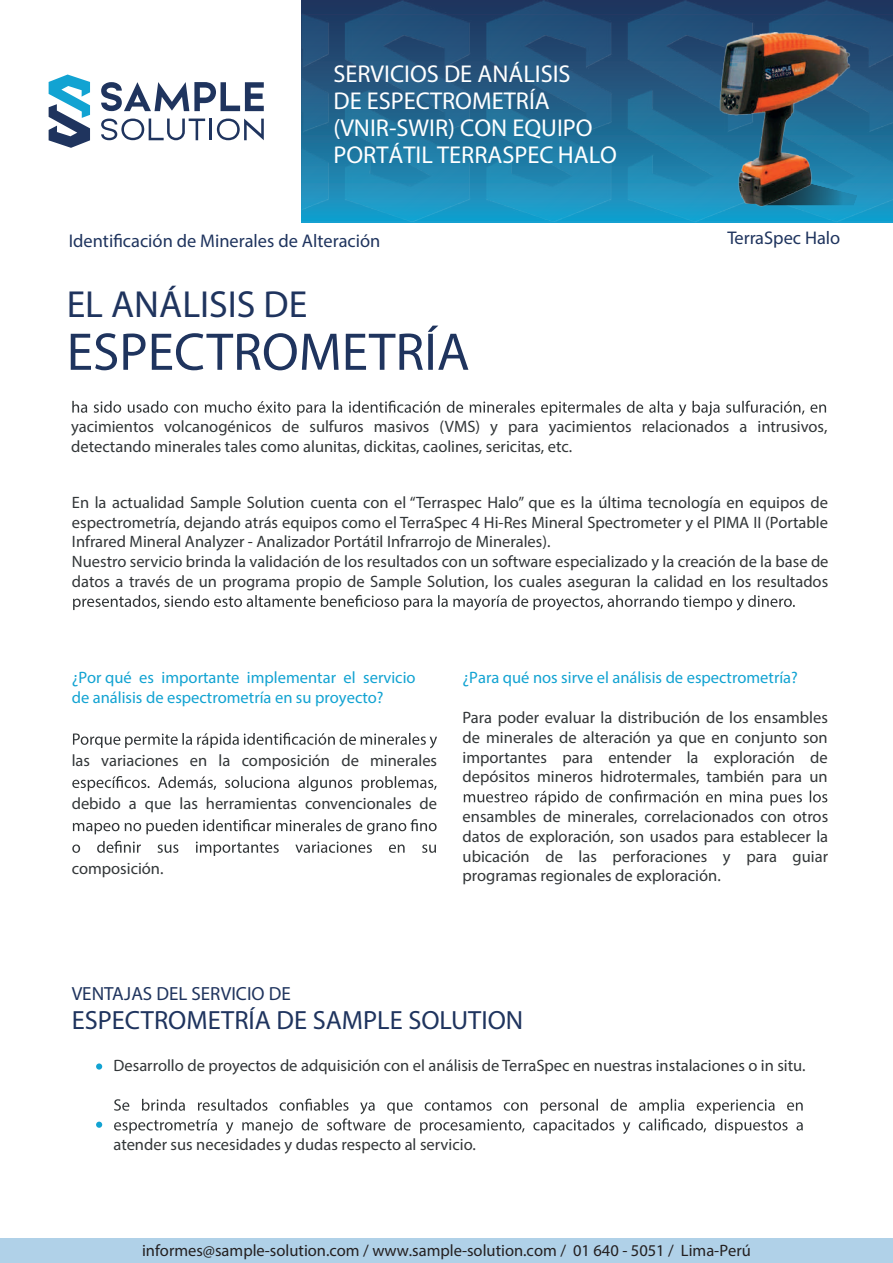
<style>
.page{position:relative;width:893px;height:1263px;background:#fff}
.page>*{position:absolute;margin:0;border:0;box-sizing:border-box;transform-origin:0 0}
.t1{font:53.4px "Myriad Pro";color:#1f345e}
.t2{font:37.8px "Myriad Pro";color:#1f345e}
.t3{font:26.4px "Myriad Pro";color:#1f345e}
.t4{font:24.45px/26.8px "Myriad Pro";color:#fff}
.t5{font:19.05px "Myriad Pro";color:#1f345e}
.t6{font:18.45px "Myriad Pro";color:#1f345e}
.t7{font:18.3px "Myriad Pro";color:#1f345e}
.t8{font:16.5px/19.8px "Myriad Pro";color:#323638}
.t9{font:16.5px/19.8px "Myriad Pro";color:#12a3d2}
.t10{font:16.5px "Myriad Pro";color:#242021}
</style>
<div class="page">
<img style="left:48px;top:0;width:844px;height:222px">
<svg style="left:49px;top:74px;width:41px;height:74px"></svg>
<svg style="left:101px;top:82px;width:163px;height:29px"></svg>
<svg style="left:101px;top:119px;width:104px;height:21px"></svg>
<hr style="left:209px;top:119px;width:3px;height:21px;background:#1f345e">
<svg style="left:217px;top:119px;width:47px;height:21px"></svg>
<svg style="left:73px;top:595px;width:721px;height:15px"></svg>
<svg style="left:72px;top:401px;width:754px;height:15px"></svg>
<svg style="left:114px;top:1098px;width:688px;height:35px"></svg>
<svg style="left:73px;top:732px;width:364px;height:16px"></svg>
<svg style="left:72px;top:776px;width:364px;height:15px"></svg>
<svg style="left:73px;top:819px;width:363px;height:15px"></svg>
<svg style="left:72px;top:840px;width:364px;height:16px"></svg>
<svg style="left:463px;top:790px;width:364px;height:15px"></svg>
<svg style="left:96px;top:1063px;width:6px;height:6px"></svg>
<svg style="left:96px;top:1121px;width:6px;height:6px"></svg>
<svg style="left:852px;top:183px;width:5px;height:23px"></svg>
<img style="left:693px;top:0;width:159px;height:208px">
<div style="left:0;top:1238px;width:892px;height:24px;background:#b0d1e8"></div>
<h3 class="t4" style="left:333px;top:61px;width:285px">SERVICIOS DE ANÁLISIS<br>DE ESPECTROMETRÍA (VNIR-SWIR) CON EQUIPO<br>PORTÁTIL TERRASPEC HALO</h3>
<p class="t7" style="left:69px;top:231px;width:313px">Identificación de Minerales de Alteración</p>
<p class="t6" style="left:727px;top:229px;width:114px">TerraSpec Halo</p>
<h2 class="t2" style="left:67px;top:285px;width:242px">EL ANÁLISIS DE</h2>
<h1 class="t1" style="left:67px;top:325px;width:404px">ESPECTROMETRÍA</h1>
<p class="t8" style="left:71px;top:417px;width:757px">yacimientos volcanogénicos de sulfuros masivos (VMS) y para yacimientos relacionados a intrusivos, detectando minerales tales como alunitas, dickitas, caolines, sericitas, etc.</p>
<p class="t8" style="left:72px;top:493px;width:758px">En la actualidad Sample Solution cuenta con el “Terraspec Halo” que es la última tecnología en equipos de espectrometría, dejando atrás equipos como el TerraSpec 4 Hi-Res Mineral Spectrometer y el PIMA II (Portable Infrared Mineral Analyzer - Analizador Portátil Infrarrojo de Minerales).<br>Nuestro servicio brinda la validación de los resultados con un software especializado y la creación de la base de datos a través de un programa propio de Sample Solution, los cuales aseguran la calidad en los resultados</p>
<p class="t9" style="left:72px;top:668px;width:345px">¿Por qué es importante implementar el servicio de análisis de espectrometría en su proyecto?</p>
<p class="t8" style="left:72px;top:751px;width:367px">las variaciones en la composición de minerales</p>
<p class="t8" style="left:72px;top:794px;width:367px">debido a que las herramientas convencionales de</p>
<p class="t8" style="left:72px;top:859px;width:93px">composición.</p>
<p class="t9" style="left:462px;top:668px;width:337px">¿Para qué nos sirve el análisis de espectrometría?</p>
<p class="t8" style="left:462px;top:708px;width:367px;text-align:justify">Para poder evaluar la distribución de los ensambles de minerales de alteración ya que en conjunto son importantes para entender la exploración de depósitos mineros hidrotermales, también para un</p>
<p class="t8" style="left:462px;top:807px;width:367px;text-align:justify">ensambles de minerales, correlacionados con otros datos de exploración, son usados para establecer la ubicación de las perforaciones y para guiar programas regionales de exploración.</p>
<p class="t5" style="left:72px;top:984px;width:220px">VENTAJAS DEL SERVICIO DE</p>
<h3 class="t3" style="left:72px;top:1006px;width:453px">ESPECTROMETRÍA DE SAMPLE SOLUTION</h3>
<p class="t8" style="left:113px;top:1056px;width:693px">Desarrollo de proyectos de adquisición con el análisis de TerraSpec en nuestras instalaciones o in situ.</p>
<p class="t8" style="left:113px;top:1135px;width:364px">atender sus necesidades y dudas respecto al servicio.</p>
<p class="t10" style="left:142px;top:1242px;width:610px">informes@sample-solution.com / www.sample-solution.com / 01 640 - 5051 / Lima-Perú</p>
</div>
